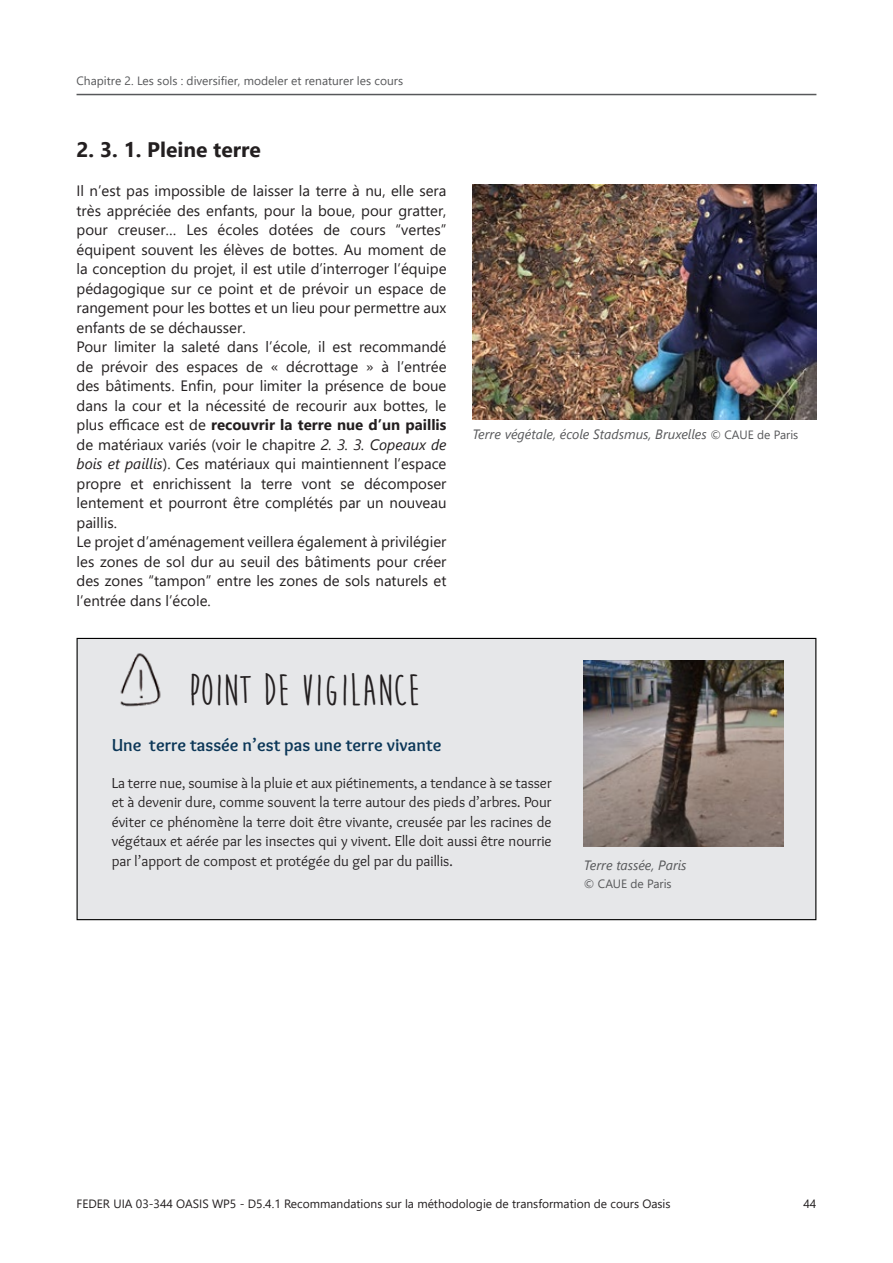
<style>
.page{position:relative;width:893px;height:1263px;background:#fff}
.page>*{position:absolute;margin:0;border:0;box-sizing:border-box;transform-origin:0 0}
.Titre_encadré{font:700 45px "Moon Flower";color:#231f20}
.t1{font:700 21px "Segoe UI";color:#231f20}
.SOUS_TITRE{font:700 18px "Overlock";color:#0c3758}
.t2{font:15px/19.5px "Segoe UI";color:#231f20;text-align:justify}
.corps_de_texte{font:15px/19.5px "Overlock";color:#231f20;text-align:justify}
.légende{font:italic 13.5px "Segoe UI";color:#57585a}
.t3{font:12px "Segoe UI";color:#231f20}
.légende-2{font:12px "Segoe UI";color:#57585a}
.s1{font-weight:700}
.s2{font-style:italic}
.s3{font-style:normal;font-size:12px}
</style>
<div class="page">
<hr style="left:77px;top:94px;width:739px;height:1px;background:#57585a">
<div style="left:77px;top:638px;width:739px;height:282px;background:#e6e7e9"></div>
<img style="left:120px;top:653px;width:41px;height:54px">
<img style="left:584px;top:660px;width:200px;height:187px">
<img style="left:472px;top:185px;width:344px;height:235px">
<p class="légende-2" style="left:77px;top:70px;width:328px">Chapitre 2. Les sols : diversifier, modeler et renaturer les cours</p>
<p class="t1" style="left:77px;top:130px;width:186px">2. 3. 1. Pleine terre</p>
<p class="t2" style="left:77px;top:180px;width:371px">Il n’est pas impossible de laisser la terre à nu, elle sera très appréciée des enfants, pour la boue, pour gratter, pour creuser… Les écoles dotées de cours “vertes” équipent souvent les élèves de bottes. Au moment de la conception du projet, il est utile d’interroger l’équipe pédagogique sur ce point et de prévoir un espace de rangement pour les bottes et un lieu pour permettre aux enfants de se déchausser.</p>
<p class="t2" style="left:77px;top:336px;width:371px">Pour limiter la saleté dans l’école, il est recommandé de prévoir des espaces de « décrottage » à l’entrée des bâtiments. Enfin, pour limiter la présence de boue dans la cour et la nécessité de recourir aux bottes, le plus efficace est de <span class="s1">recouvrir la terre nue d’un paillis </span>de matériaux variés (voir le chapitre <span class="s2">2. 3. 3. Copeaux de bois et paillis</span>). Ces matériaux qui maintiennent l’espace propre et enrichissent la terre vont se décomposer lentement et pourront être complétés par un nouveau paillis.</p>
<p class="t2" style="left:77px;top:531px;width:371px">Le projet d’aménagement veillera également à privilégier les zones de sol dur au seuil des bâtiments pour créer des zones “tampon” entre les zones de sols naturels et l’entrée dans l’école.</p>
<p class="légende" style="left:472px;top:422px;width:327px">Terre végétale, école Stadsmus, Bruxelles <span class="s3">© CAUE de Paris</span></p>
<p class="Titre_encadré" style="left:188px;top:666px;width:233px">POINT DE VIGILANCE</p>
<p class="SOUS_TITRE" style="left:112px;top:734px;width:331px">Une terre tassée n’est pas une terre vivante</p>
<p class="corps_de_texte" style="left:112px;top:773px;width:442px">La terre nue, soumise à la pluie et aux piétinements, a tendance à se tasser et à devenir dure, comme souvent la terre autour des pieds d’arbres. Pour éviter ce phénomène la terre doit être vivante, creusée par les racines de végétaux et aérée par les insectes qui y vivent. Elle doit aussi être nourrie par l’apport de compost et protégée du gel par du paillis.</p>
<p class="légende" style="left:584px;top:852px;width:104px">Terre tassée, Paris</p>
<p class="légende-2" style="left:584px;top:872px;width:89px">© CAUE de Paris</p>
<p class="t3" style="left:77px;top:1192px;width:596px">FEDER UIA 03-344 OASIS WP5 - D5.4.1 Recommandations sur la méthodologie de transformation de cours Oasis</p>
<p class="t3" style="left:803px;top:1192px;width:14px">44</p>
</div>
